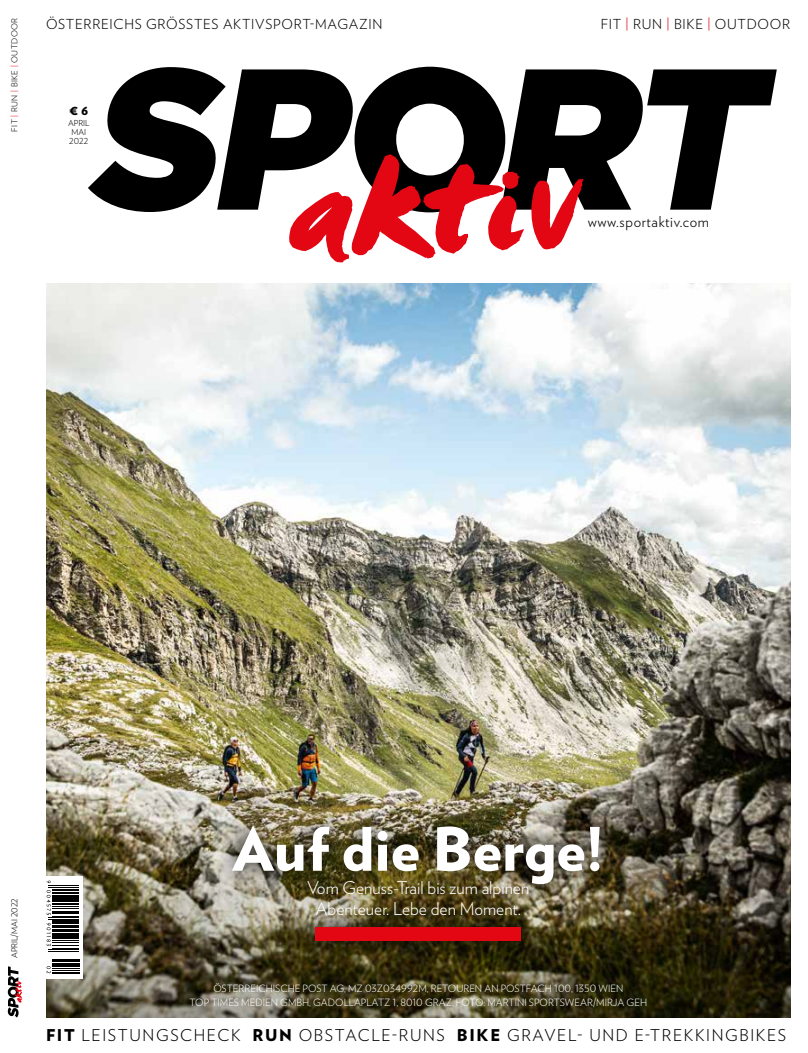
<style>
.page{position:relative;width:808px;height:1053px;background:#fff}
.page>*{position:absolute;margin:0;border:0;box-sizing:border-box;transform-origin:0 0}
.t1{font:900 59.75px "Verlag";color:#fff}
.t2{font:300 17.5px/21.2px "Verlag";color:#fff;text-align:center}
.t3{font:300 16.25px "Verlag";letter-spacing:.1em;color:#000}
.t4{font:300 15px "Verlag";letter-spacing:.04em;color:#000}
.t5{font:300 13.75px "Verlag";letter-spacing:.05em;color:#000}
.t6{font:900 13.75px "Verlag";color:#000}
.t7{font:300 10px/13.8px "Verlag";color:#fff;text-align:center}
.t8{font:300 8.25px/9.1px "Verlag";color:#000}
.t9{font:300 8.25px "Verlag";letter-spacing:.05em;color:#000}
.s1{color:#e30613}
.s2{font-weight:900}
</style>
<div class="page">
<img style="left:46px;top:283px;width:744px;height:486px">
<img style="left:46px;top:769px;width:744px;height:248px">
<svg style="left:8px;top:966px;width:14px;height:51px"></svg>
<svg style="left:88px;top:67px;width:689px;height:195px"></svg>
<div style="left:44px;top:875px;width:39px;height:103px;background:#fff"></div>
<hr style="left:49px;top:885px;width:30px;height:1px;background:#000">
<hr style="left:49px;top:886px;width:30px;height:1px;background:#000">
<hr style="left:52px;top:889px;width:27px;height:2px;background:#000">
<hr style="left:49px;top:949px;width:30px;height:1px;background:#000">
<hr style="left:49px;top:950px;width:30px;height:1px;background:#000">
<svg style="left:47px;top:890px;width:32px;height:59px"></svg>
<svg style="left:47px;top:959px;width:32px;height:14px"></svg>
<hr style="left:52px;top:971px;width:27px;height:2px;background:#000">
<div style="left:214px;top:807px;width:405px;height:153px;background:#000;opacity:.9"></div>
<div style="left:315px;top:927px;width:206px;height:13px;background:#e30613"></div>
<p class="t9" style="left:8px;top:132px;width:115px;rotate:-90deg">FIT <span class="s1">|</span> RUN <span class="s1">|</span> BIKE <span class="s1">|</span> OUTDOOR</p>
<h3 class="t5" style="left:46px;top:14px;width:338px">ÖSTERREICHS GRÖSSTES AKTIVSPORT-MAGAZIN</h3>
<h3 class="t5" style="left:601px;top:14px;width:191px">FIT <span class="s1">|</span> RUN <span class="s1">|</span> BIKE <span class="s1">|</span> OUTDOOR</h3>
<h3 class="t6" style="left:69px;top:99px;width:20px">€ 6</h3>
<p class="t8" style="left:68px;top:118px;width:23px">APRIL<br>MAI<br>2022</p>
<h3 class="t4" style="left:588px;top:211px;width:123px">www.sportaktiv.com</h3>
<p class="t8" style="left:9px;top:957px;width:61px;rotate:-90deg">APRIL/MAI 2022</p>
<h1 class="t1" style="left:232px;top:799px;width:373px">Auf die Berge!</h1>
<h2 class="t2" style="left:307px;top:876px;width:224px">Vom Genuss-Trail bis zum alpinen<br>Abenteuer. Lebe den Moment.</h2>
<p class="t7" style="left:190px;top:980px;width:459px">ÖSTERREICHISCHE POST AG, MZ 03Z034992M, RETOUREN AN POSTFACH 100, 1350 WIEN<br>TOP TIMES MEDIEN GMBH, GADOLLAPLATZ 1, 8010 GRAZ, FOTO: MARTINI SPORTSWEAR/MIRJA GEH</p>
<h3 class="t3" style="left:46px;top:1023px;width:742px"><span class="s2">FIT</span> LEISTUNGSCHECK <span class="s2">RUN</span> OBSTACLE-RUNS <span class="s2">BIKE</span> GRAVEL- UND E-TREKKINGBIKES</h3>
</div>
